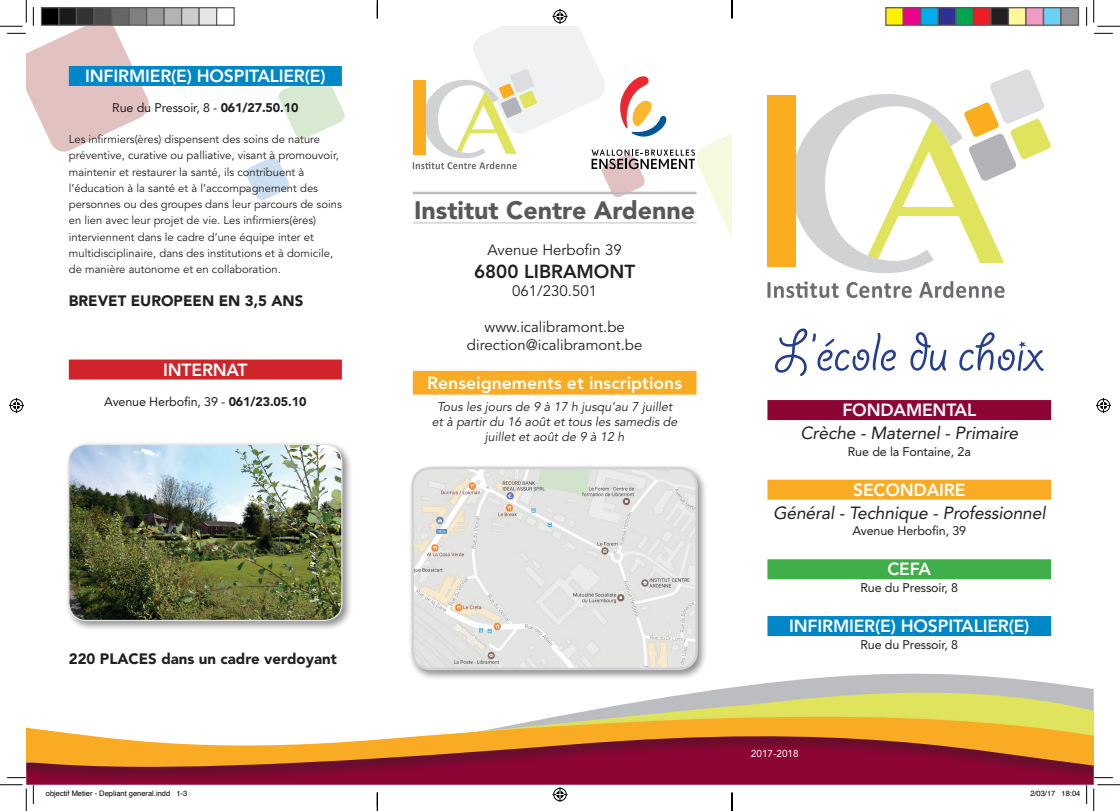
<style>
.page{position:relative;width:1120px;height:811px;background:#fff}
.page>*{position:absolute;margin:0;border:0;box-sizing:border-box;transform-origin:0 0}
.t1{font:60px "Giddyup Std";letter-spacing:-.01em;color:#253f8e}
.t2{font:900 25px "Avenir";color:#57585a}
.t3{font:800 18.75px "Avenir";color:#231f20}
.t4{font:800 17.5px "Avenir";letter-spacing:-.01em;color:#fff}
.t5{font:italic 17.5px "Avenir";letter-spacing:-.01em;color:#231f20}
.t6{font:15px/18px "Avenir";color:#231f20;text-align:center}
.t7{font:900 15px "Avenir";color:#231f20}
.t8{font:12.5px "Avenir";letter-spacing:-.01em;color:#231f20}
.t9{font:italic 12.5px/15px "Avenir";color:#231f20;text-align:center}
.t10{font:11.25px/16.2px "Avenir";color:#231f20}
.t11{font:10px "Avenir";color:#fff}
.t12{font:7.5px "Helvetica";color:#000}
.s1{font-weight:900}
</style>
<div class="page">
<svg style="left:246px;top:157px;width:43px;height:43px"></svg>
<svg style="left:278px;top:86px;width:67px;height:53px"></svg>
<svg style="left:26px;top:782px;width:1067px;height:3px;background:#961a45"></svg>
<svg style="left:627px;top:673px;width:466px;height:31px;fill:#bcbdc0"></svg>
<div style="left:26px;top:718px;width:1067px;height:64px;background:#231f20;opacity:.35"></div>
<svg style="left:26px;top:704px;width:1067px;height:68px"></svg>
<div style="left:767px;top:400px;width:283px;height:20px;background:#8d0534"></div>
<div style="left:767px;top:480px;width:283px;height:20px;background:#faab24"></div>
<div style="left:767px;top:559px;width:283px;height:20px;background:#40ae49"></div>
<div style="left:767px;top:616px;width:283px;height:20px;background:#0087c7"></div>
<div style="left:408px;top:463px;width:300px;height:217px;background:#231f20;opacity:.5"></div>
<img style="left:412px;top:468px;width:284px;height:201px">
<div style="left:411px;top:467px;width:286px;height:203px;border:2px solid #d1d2d4;border-radius:18px"></div>
<div style="left:412px;top:371px;width:284px;height:24px;background:#faab24"></div>
<div style="left:69px;top:66px;width:273px;height:20px;background:#0087c7"></div>
<div style="left:69px;top:359px;width:273px;height:20px;background:#d1232a"></div>
<div style="left:65px;top:440px;width:287px;height:191px;background:#231f20;opacity:.5"></div>
<img style="left:69px;top:444px;width:273px;height:176px">
<div style="left:68px;top:444px;width:274px;height:177px;border:1px solid #e3e4e3;border-radius:18px"></div>
<svg style="left:7px;top:777px;width:19px;height:1px"></svg>
<svg style="left:1093px;top:777px;width:19px;height:1px"></svg>
<svg style="left:33px;top:785px;width:1px;height:19px"></svg>
<svg style="left:0;top:0;width:149px;height:152px"></svg>
<svg style="left:0;top:784px;width:27px;height:27px"></svg>
<svg style="left:1093px;top:784px;width:26px;height:27px"></svg>
<svg style="left:552px;top:787px;width:15px;height:15px"></svg>
<svg style="left:9px;top:398px;width:15px;height:15px"></svg>
<svg style="left:1096px;top:398px;width:14px;height:15px"></svg>
<div style="left:41px;top:8px;width:18px;height:17px;background:#000"></div>
<div style="left:41px;top:7px;width:19px;height:19px;border:1px solid #595959"></div>
<div style="left:59px;top:8px;width:17px;height:17px;background:#1a1a1a"></div>
<div style="left:58px;top:7px;width:19px;height:19px;border:1px solid #595959"></div>
<div style="left:76px;top:8px;width:18px;height:17px;background:#333"></div>
<div style="left:76px;top:7px;width:19px;height:19px;border:1px solid #595959"></div>
<div style="left:94px;top:8px;width:17px;height:17px;background:#4d4d4d"></div>
<div style="left:93px;top:7px;width:19px;height:19px;border:1px solid #595959"></div>
<div style="left:111px;top:8px;width:18px;height:17px;background:#666"></div>
<div style="left:111px;top:7px;width:19px;height:19px;border:1px solid #595959"></div>
<div style="left:129px;top:8px;width:17px;height:17px;background:#808080"></div>
<div style="left:128px;top:7px;width:19px;height:19px;border:1px solid #595959"></div>
<div style="left:146px;top:8px;width:18px;height:17px;background:#999"></div>
<div style="left:146px;top:7px;width:19px;height:19px;border:1px solid #595959"></div>
<div style="left:164px;top:8px;width:17px;height:17px;background:#b3b3b3"></div>
<div style="left:163px;top:7px;width:19px;height:19px;border:1px solid #595959"></div>
<div style="left:181px;top:8px;width:18px;height:17px;background:#ccc"></div>
<div style="left:181px;top:7px;width:19px;height:19px;border:1px solid #595959"></div>
<div style="left:199px;top:8px;width:17px;height:17px;background:#e6e6e6"></div>
<div style="left:198px;top:7px;width:19px;height:19px;border:1px solid #595959"></div>
<div style="left:216px;top:7px;width:19px;height:19px;border:1px solid #595959"></div>
<svg style="left:376px;top:0;width:2px;height:18px"></svg>
<svg style="left:376px;top:792px;width:2px;height:19px"></svg>
<svg style="left:412px;top:0;width:707px;height:298px"></svg>
<svg style="left:731px;top:792px;width:1px;height:19px"></svg>
<h3 class="t4" style="left:85px;top:65px;width:242px">INFIRMIER(E) HOSPITALIER(E)</h3>
<p class="t8" style="left:112px;top:100px;width:188px">Rue du Pressoir, 8 - <span class="s1">061/27.50.10</span></p>
<p class="t10" style="left:69px;top:131px;width:274px">Les infirmiers(ères) dispensent des soins de nature préventive, curative ou palliative, visant à promouvoir, maintenir et restaurer la santé, ils contribuent à l’éducation à la santé et à l’accompagnement des personnes ou des groupes dans leur parcours de soins en lien avec leur projet de vie. Les infirmiers(ères) interviennent dans le cadre d’une équipe inter et multidisciplinaire, dans des institutions et à domicile, de manière autonome et en collaboration.</p>
<h3 class="t7" style="left:69px;top:291px;width:236px">BREVET EUROPEEN EN 3,5 ANS</h3>
<h3 class="t4" style="left:163px;top:359px;width:86px">INTERNAT</h3>
<p class="t8" style="left:104px;top:394px;width:204px">Avenue Herbofin, 39 - <span class="s1">061/23.05.10</span></p>
<h3 class="t7" style="left:69px;top:650px;width:269px">220 PLACES dans un cadre verdoyant</h3>
<h2 class="t2" style="left:414px;top:195px;width:282px">Institut Centre Ardenne</h2>
<h3 class="t6" style="left:487px;top:241px;width:136px">Avenue Herbofin 39</h3>
<h3 class="t3" style="left:474px;top:260px;width:163px">6800 LIBRAMONT</h3>
<h3 class="t6" style="left:512px;top:282px;width:86px">061/230.501</h3>
<h3 class="t6" style="left:467px;top:318px;width:177px">www.icalibramont.be direction@icalibramont.be</h3>
<h3 class="t4" style="left:427px;top:372px;width:256px">Renseignements et inscriptions</h3>
<p class="t9" style="left:431px;top:399px;width:247px">Tous les jours de 9 à 17 h jusqu’au 7 juillet et à partir du 16 août et tous les samedis de juillet et août de 9 à 12 h</p>
<h1 class="t1" style="left:774px;top:319px;width:270px">L’école du choix</h1>
<h3 class="t4" style="left:842px;top:399px;width:135px">FONDAMENTAL</h3>
<h3 class="t5" style="left:800px;top:423px;width:219px">Crèche - Maternel - Primaire</h3>
<p class="t8" style="left:847px;top:444px;width:124px">Rue de la Fontaine, 2a</p>
<h3 class="t4" style="left:852px;top:479px;width:114px">SECONDAIRE</h3>
<h3 class="t5" style="left:772px;top:502px;width:274px">Général - Technique - Professionnel</h3>
<p class="t8" style="left:852px;top:524px;width:115px">Avenue Herbofin, 39</p>
<h3 class="t4" style="left:887px;top:559px;width:45px">CEFA</h3>
<p class="t8" style="left:860px;top:580px;width:99px">Rue du Pressoir, 8</p>
<h3 class="t4" style="left:788px;top:615px;width:242px">INFIRMIER(E) HOSPITALIER(E)</h3>
<p class="t8" style="left:860px;top:637px;width:99px">Rue du Pressoir, 8</p>
<p class="t11" style="left:750px;top:747px;width:49px">2017-2018</p>
<p class="t12" style="left:46px;top:788px;width:143px">objectif Metier - Depliant general.indd 1-3</p>
<p class="t12" style="left:1029px;top:788px;width:52px">2/03/17 18:04</p>
</div>
